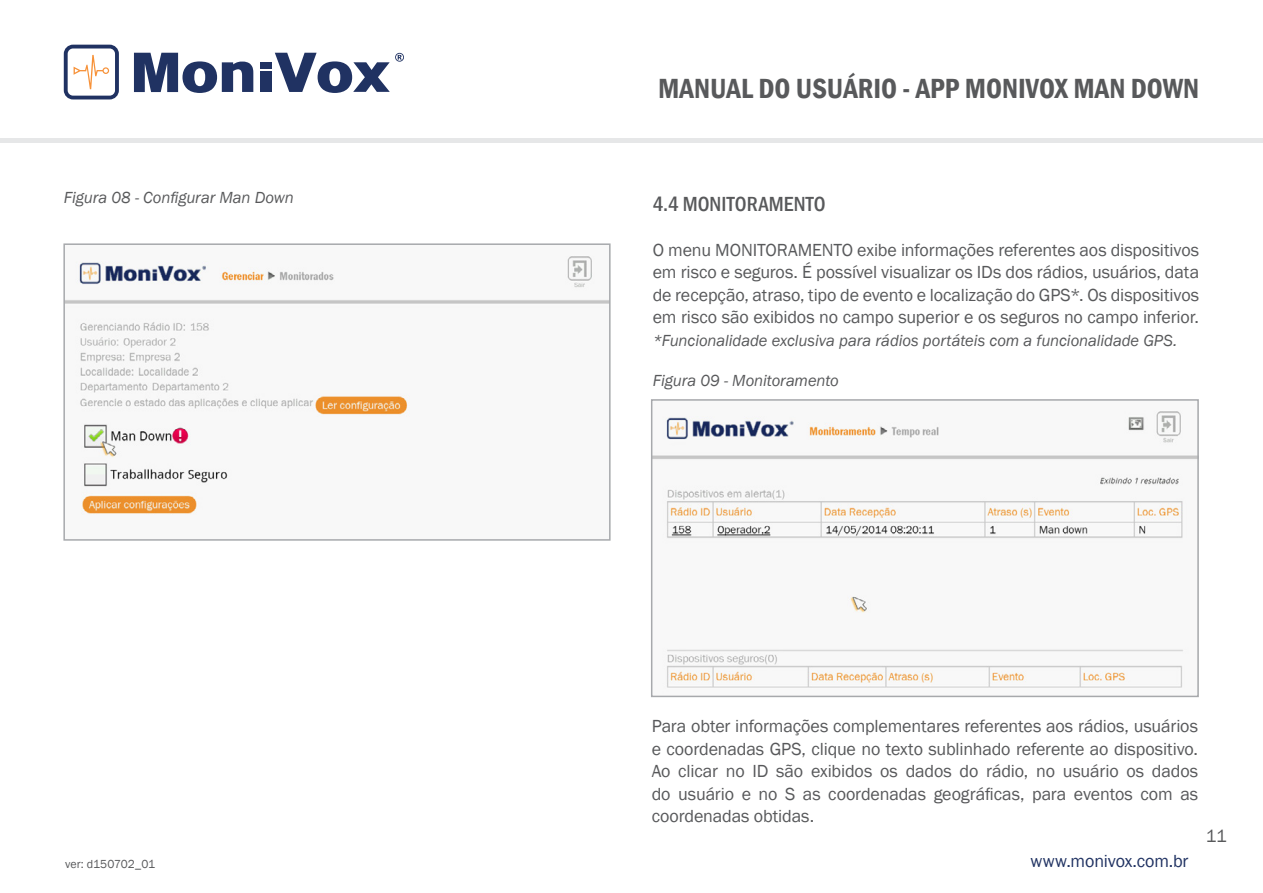
<style>
.page{position:relative;width:1263px;height:893px;background:#fff}
.page>*{position:absolute;margin:0;border:0;box-sizing:border-box;transform-origin:0 0}
.t1{font:600 condensed 28.5px "Franklin Gothic";color:#58595b}
.t2{font:500 condensed 21px "Franklin Gothic";letter-spacing:.005em;color:#58595b}
.t3{font:18px/22.5px "Franklin Gothic";letter-spacing:-.01em;color:#58595b;text-align:justify}
.t4{font:18px "Franklin Gothic";letter-spacing:-.01em;color:#203262}
.t5{font:italic 16.5px "Franklin Gothic";letter-spacing:-.005em;color:#58595b}
.t6{font:12px "Franklin Gothic";color:#58595b}
</style>
<div class="page">
<hr style="left:0;top:138px;width:1263px;height:4px;background:#e6e7e8">
<div style="left:260px;top:71px;width:12px;height:21px;background:#203262"></div>
<div style="left:260px;top:62px;width:12px;height:6px;background:#203262"></div>
<svg style="left:134px;top:53px;width:119px;height:40px"></svg>
<svg style="left:275px;top:53px;width:129px;height:40px"></svg>
<svg style="left:64px;top:45px;width:55px;height:54px"></svg>
<img style="left:66px;top:256px;width:542px;height:259px">
<div style="left:63px;top:243px;width:548px;height:298px;border:2px solid #a7a9ac"></div>
<img style="left:654px;top:411px;width:542px;height:277px">
<div style="left:651px;top:399px;width:548px;height:298px;border:2px solid #a7a9ac"></div>
<p class="t5" style="left:64px;top:187px;width:232px">Figura 08 - Configurar Man Down</p>
<h1 class="t1" style="left:658px;top:70px;width:542px">MANUAL DO USUÁRIO - APP MONIVOX MAN DOWN</h1>
<p class="t2" style="left:653px;top:190px;width:175px">4.4 MONITORAMENTO</p>
<p class="t3" style="left:653px;top:239px;width:548px">O menu MONITORAMENTO exibe informações referentes aos dispositivos em risco e seguros. É possível visualizar os IDs dos rádios, usuários, data de recepção, atraso, tipo de evento e localização do GPS*. Os dispositivos em risco são exibidos no campo superior e os seguros no campo inferior.</p>
<p class="t5" style="left:653px;top:330px;width:526px">*Funcionalidade exclusiva para rádios portáteis com a funcionalidade GPS.</p>
<p class="t5" style="left:653px;top:370px;width:188px">Figura 09 - Monitoramento</p>
<p class="t3" style="left:652px;top:715px;width:548px">Para obter informações complementares referentes aos rádios, usuários e coordenadas GPS, clique no texto sublinhado referente ao dispositivo.<br>Ao clicar no ID são exibidos os dados do rádio, no usuário os dados do usuário e no S as coordenadas geográficas, para eventos com as coordenadas obtidas.</p>
<p class="t6" style="left:65px;top:857px;width:92px">ver: d150702_01</p>
<p class="t4" style="left:1030px;top:850px;width:160px">www.monivox.com.br</p>
<p class="t3" style="left:1206px;top:825px;width:22px">11</p>
</div>
